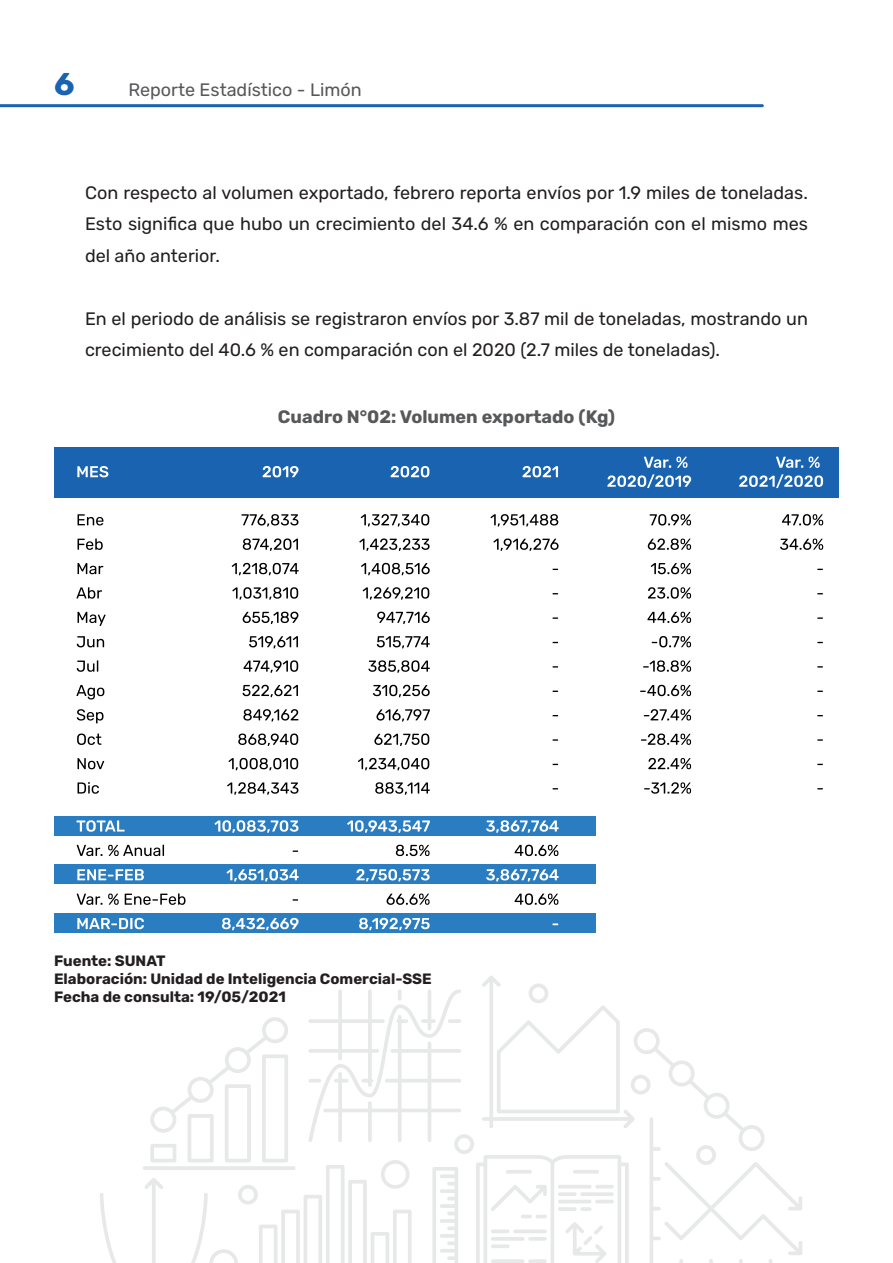
<style>
.page{position:relative;width:893px;height:1263px;background:#fff}
.page>*{position:absolute;margin:0;border:0;box-sizing:border-box;transform-origin:0 0}
.t1{font:700 31.5px "Rubik";color:#1a63b0}
.t2{font:18px/31.5px "Rubik";color:#231f20;text-align:justify}
.t3{font:700 18px "Rubik";color:#57585a}
.t4{font:18px "Rubik";color:#57585a}
.t5{font:700 15px/18px "Rubik";color:#231f20}
</style>
<div class="page">
<hr style="left:0;top:104px;width:762px;height:3px;background:#1a63b0">
<svg style="left:100px;top:976px;width:702px;height:287px"></svg>
<div style="left:54px;top:448px;width:785px;height:50px;background:#1963b0"></div>
<div style="left:54px;top:816px;width:541px;height:20px;background:#297dc0"></div>
<div style="left:54px;top:864px;width:541px;height:20px;background:#297dc0"></div>
<div style="left:54px;top:913px;width:541px;height:19px;background:#297dc0"></div>
<svg style="left:78px;top:514px;width:25px;height:11px"></svg>
<svg style="left:78px;top:538px;width:25px;height:12px"></svg>
<svg style="left:78px;top:563px;width:25px;height:11px"></svg>
<svg style="left:76px;top:587px;width:26px;height:12px"></svg>
<svg style="left:78px;top:612px;width:28px;height:14px"></svg>
<svg style="left:77px;top:636px;width:27px;height:11px"></svg>
<svg style="left:77px;top:660px;width:21px;height:12px"></svg>
<svg style="left:76px;top:685px;width:28px;height:14px"></svg>
<svg style="left:77px;top:709px;width:26px;height:14px"></svg>
<svg style="left:77px;top:733px;width:24px;height:12px"></svg>
<svg style="left:78px;top:758px;width:26px;height:11px"></svg>
<svg style="left:78px;top:782px;width:21px;height:12px"></svg>
<svg style="left:77px;top:820px;width:48px;height:12px"></svg>
<svg style="left:77px;top:845px;width:25px;height:11px"></svg>
<svg style="left:108px;top:845px;width:56px;height:11px"></svg>
<svg style="left:77px;top:869px;width:67px;height:11px"></svg>
<svg style="left:77px;top:894px;width:25px;height:11px"></svg>
<svg style="left:108px;top:893px;width:11px;height:12px"></svg>
<svg style="left:125px;top:893px;width:61px;height:12px"></svg>
<svg style="left:77px;top:918px;width:67px;height:11px"></svg>
<svg style="left:241px;top:514px;width:57px;height:12px"></svg>
<svg style="left:243px;top:538px;width:55px;height:13px"></svg>
<svg style="left:232px;top:563px;width:67px;height:12px"></svg>
<svg style="left:232px;top:587px;width:66px;height:13px"></svg>
<svg style="left:243px;top:612px;width:55px;height:12px"></svg>
<svg style="left:249px;top:636px;width:49px;height:12px"></svg>
<svg style="left:244px;top:660px;width:54px;height:13px"></svg>
<svg style="left:243px;top:685px;width:55px;height:12px"></svg>
<svg style="left:243px;top:709px;width:55px;height:13px"></svg>
<svg style="left:238px;top:733px;width:60px;height:13px"></svg>
<svg style="left:228px;top:758px;width:70px;height:12px"></svg>
<svg style="left:227px;top:782px;width:71px;height:13px"></svg>
<svg style="left:215px;top:820px;width:83px;height:13px"></svg>
<svg style="left:227px;top:869px;width:72px;height:12px"></svg>
<svg style="left:222px;top:918px;width:77px;height:12px"></svg>
<svg style="left:361px;top:514px;width:68px;height:12px"></svg>
<svg style="left:359px;top:538px;width:71px;height:13px"></svg>
<svg style="left:361px;top:563px;width:69px;height:12px"></svg>
<svg style="left:363px;top:587px;width:66px;height:13px"></svg>
<svg style="left:377px;top:612px;width:53px;height:12px"></svg>
<svg style="left:377px;top:636px;width:53px;height:12px"></svg>
<svg style="left:368px;top:660px;width:62px;height:13px"></svg>
<svg style="left:373px;top:685px;width:57px;height:12px"></svg>
<svg style="left:376px;top:709px;width:54px;height:13px"></svg>
<svg style="left:374px;top:733px;width:55px;height:13px"></svg>
<svg style="left:358px;top:758px;width:71px;height:12px"></svg>
<svg style="left:375px;top:782px;width:55px;height:13px"></svg>
<svg style="left:347px;top:820px;width:83px;height:13px"></svg>
<svg style="left:396px;top:845px;width:34px;height:11px"></svg>
<svg style="left:356px;top:869px;width:74px;height:12px"></svg>
<svg style="left:387px;top:893px;width:43px;height:12px"></svg>
<svg style="left:359px;top:918px;width:71px;height:12px"></svg>
<svg style="left:491px;top:514px;width:67px;height:12px"></svg>
<svg style="left:493px;top:538px;width:66px;height:13px"></svg>
<svg style="left:486px;top:820px;width:73px;height:13px"></svg>
<svg style="left:515px;top:845px;width:43px;height:11px"></svg>
<svg style="left:486px;top:869px;width:73px;height:12px"></svg>
<svg style="left:515px;top:893px;width:43px;height:12px"></svg>
<svg style="left:650px;top:514px;width:41px;height:11px"></svg>
<svg style="left:648px;top:538px;width:43px;height:12px"></svg>
<svg style="left:651px;top:563px;width:40px;height:11px"></svg>
<svg style="left:648px;top:587px;width:43px;height:12px"></svg>
<svg style="left:647px;top:612px;width:44px;height:11px"></svg>
<svg style="left:652px;top:636px;width:39px;height:11px"></svg>
<svg style="left:643px;top:660px;width:48px;height:12px"></svg>
<svg style="left:640px;top:685px;width:51px;height:11px"></svg>
<svg style="left:644px;top:709px;width:47px;height:11px"></svg>
<svg style="left:641px;top:733px;width:50px;height:12px"></svg>
<svg style="left:648px;top:758px;width:43px;height:11px"></svg>
<svg style="left:644px;top:782px;width:47px;height:12px"></svg>
<svg style="left:782px;top:514px;width:41px;height:11px"></svg>
<svg style="left:780px;top:539px;width:43px;height:11px"></svg>
<svg style="left:817px;top:617px;width:6px;height:2px"></svg>
<svg style="left:817px;top:739px;width:6px;height:2px"></svg>
<svg style="left:77px;top:466px;width:31px;height:11px"></svg>
<svg style="left:263px;top:466px;width:36px;height:11px"></svg>
<svg style="left:391px;top:466px;width:38px;height:11px"></svg>
<svg style="left:523px;top:466px;width:35px;height:11px"></svg>
<svg style="left:644px;top:457px;width:43px;height:11px"></svg>
<svg style="left:607px;top:474px;width:84px;height:14px"></svg>
<svg style="left:776px;top:457px;width:27px;height:11px"></svg>
<svg style="left:809px;top:457px;width:11px;height:11px"></svg>
<svg style="left:739px;top:474px;width:84px;height:14px"></svg>
<h1 class="t1" style="left:54px;top:67px;width:22px">6</h1>
<p class="t4" style="left:128px;top:79px;width:235px">Reporte Estadístico - Limón</p>
<p class="t2" style="left:85px;top:177px;width:724px">Con respecto al volumen exportado, febrero reporta envíos por 1.9 miles de toneladas.<br>Esto significa que hubo un crecimiento del 34.6 % en comparación con el mismo mes del año anterior.</p>
<p class="t2" style="left:85px;top:303px;width:724px">En el periodo de análisis se registraron envíos por 3.87 mil de toneladas, mostrando un crecimiento del 40.6 % en comparación con el 2020 (2.7 miles de toneladas).</p>
<p class="t3" style="left:278px;top:407px;width:339px">Cuadro N°02: Volumen exportado (Kg)</p>
<p class="t5" style="left:54px;top:952px;width:379px">Fuente: SUNAT<br>Elaboración: Unidad de Inteligencia Comercial-SSE<br>Fecha de consulta: 19/05/2021</p>
</div>
